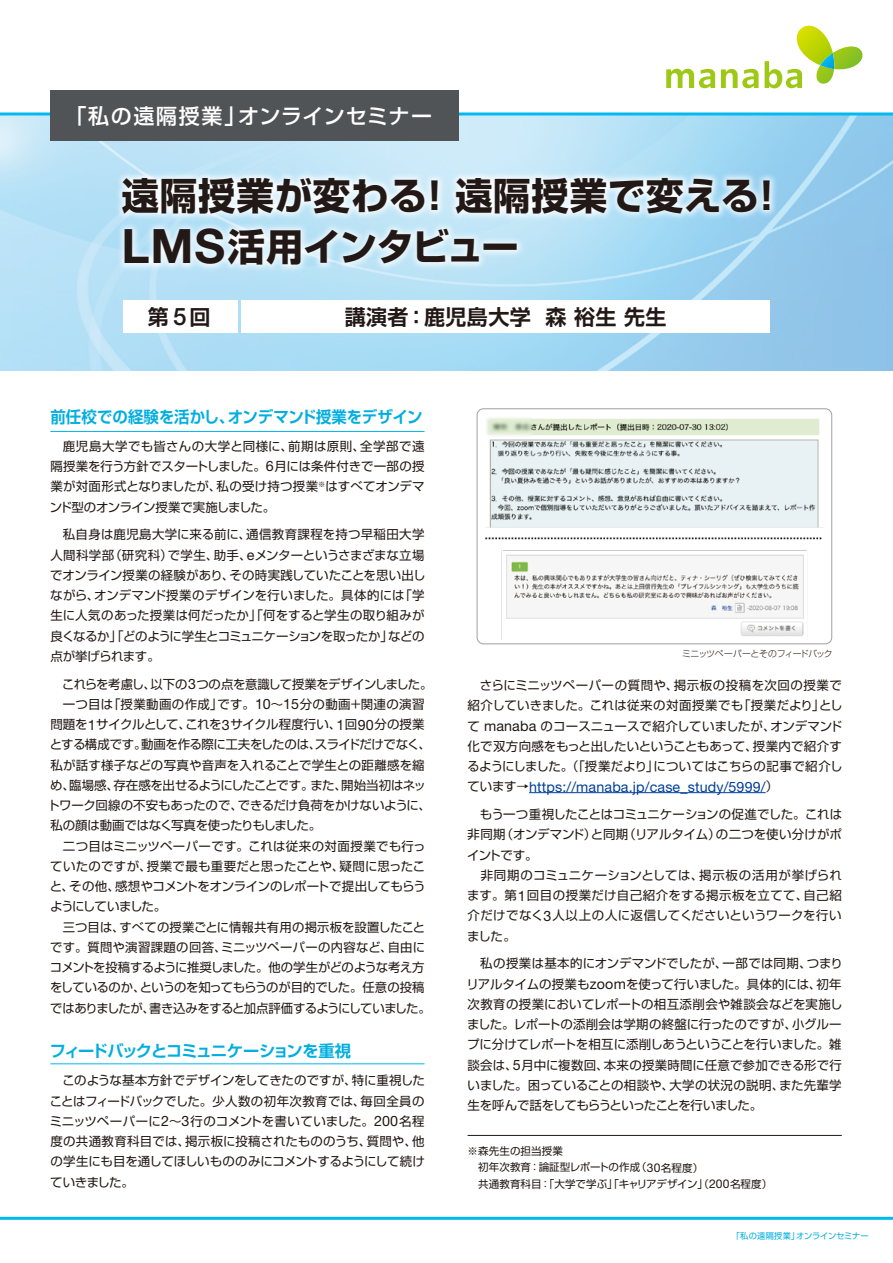
<style>
.page{position:relative;width:893px;height:1263px;background:#fff}
.page>*{position:absolute;margin:0;border:0;box-sizing:border-box;transform-origin:0 0}
.t1{font:700 37.5px/51px "Shin Go Pro";letter-spacing:.02em;color:#221815}
.t2{font:500 21px "Shin Go Pro";letter-spacing:.04em;color:#fff}
.t3{font:700 21px "Shin Go Pro De";letter-spacing:.02em;color:#221815}
.t4{font:700 16.2px "Shin Go Pro De";letter-spacing:-.015em;color:#00aee0;scale:.95 1}
.t5{font:700 16.2px "Shin Go Pro De";letter-spacing:-.075em;color:#00aee0}
.t6{font:14.25px "Helvetica Neue LT Std";letter-spacing:.01em;color:#003f98}
.t7{font:12.45px/20.2px "Shin Go Pro";letter-spacing:-.015em;color:#221815;text-align:justify}
.t8{font:12.45px/20.2px "Shin Go Pro";letter-spacing:.015em;color:#221815}
.t9{font:10.5px/16.5px "Shin Go Pro";letter-spacing:.01em;color:#221815}
.t10{font:300 8.7px "Shin Go Pro";letter-spacing:-.03em;color:#221815}
.t11{font:8.25px "Shin Go Pro";letter-spacing:-.02em;color:#00aee0}
.s1{font-family:"Helvetica Neue LT Std";font-size:47.4px}
.s2{font-family:"Helvetica Neue LT Std";font-weight:500;font-size:24.15px}
.s3{font-family:"Helvetica Neue LT Std";font-size:14.25px}
.s4{font-family:"Shin Go Pro";font-size:12.45px;color:#221815}
.s5{font-family:"Helvetica Neue LT Std";font-size:12.15px}
</style>
<div class="page">
<svg style="left:0;top:115px;width:893px;height:255px;background:#a5d5f1"></svg>
<hr style="left:0;top:112px;width:893px;height:3px;background:#00b9ef">
<img style="left:485px;top:417px;width:338px;height:222px">
<div style="left:477px;top:409px;width:355px;height:235px;border:1px solid #9fa0a0;border-radius:6px"></div>
<hr style="left:529px;top:792px;width:237px;height:1px;background:#003f98">
<hr style="left:50px;top:431px;width:375px;height:1px;background:#00b9ef">
<hr style="left:50px;top:1063px;width:375px;height:1px;background:#00b9ef">
<hr style="left:468px;top:1135px;width:374px;height:1px;background:#221815">
<div style="left:51px;top:90px;width:408px;height:51px;background:#515457"></div>
<img style="left:65px;top:120px;width:766px;height:210px">
<hr style="left:0;top:1217px;width:893px;height:3px;background:#00b9ef">
<svg style="left:666px;top:69px;width:49px;height:19px"></svg>
<svg style="left:721px;top:69px;width:38px;height:19px"></svg>
<svg style="left:765px;top:26px;width:98px;height:62px"></svg>
<div style="left:242px;top:300px;width:528px;height:32px;background:#fff"></div>
<div style="left:123px;top:300px;width:115px;height:32px;background:#fff"></div>
<h2 class="t2" style="left:66px;top:99px;width:368px">「私の遠隔授業」オンラインセミナー</h2>
<h1 class="t1" style="left:122px;top:166px;width:665px">遠隔授業が変わる！遠隔授業で変える！<br><span class="s1">LMS</span>活用インタビュー</h1>
<h2 class="t3" style="left:148px;top:299px;width:64px">第<span class="s2">5</span>回</h2>
<h2 class="t3" style="left:345px;top:299px;width:323px">講演者：鹿児島大学 森裕生先生</h2>
<h3 class="t4" style="left:50px;top:403px;width:393px">前任校での経験を活かし、オンデマンド授業をデザイン</h3>
<p class="t7" style="left:50px;top:434px;width:376px">　鹿児島大学でも皆さんの大学と同様に、前期は原則、全学部で遠隔授業を行う方針でスタートしました。<span class="s3">6</span>月には条件付きで一部の授業が対面形式となりましたが、私の受け持つ授業<sup>※</sup>はすべてオンデマンド型のオンライン授業で実施しました。</p>
<p class="t7" style="left:50px;top:523px;width:377px">　私自身は鹿児島大学に来る前に、通信教育課程を持つ早稲田大学人間科学部（研究科）で学生、助手、<span class="s3">e</span>メンターというさまざまな立場でオンライン授業の経験があり、その時実践していたことを思い出しながら、オンデマンド授業のデザインを行いました。具体的には「学生に人気のあった授業は何だったか」「何をすると学生の取り組みが良くなるか」「どのように学生とコミュニケーションを取ったか」などの点が挙げられます。</p>
<p class="t7" style="left:48px;top:672px;width:386px;text-align:left">　これらを考慮し、以下の<span class="s3">3</span>つの点を意識して授業をデザインしました。　一つ目は「授業動画の作成」です。<span class="s3">10</span>～<span class="s3">15</span>分の動画＋関連の演習問題を<span class="s3">1</span>サイクルとして、これを<span class="s3">3</span>サイクル程度行い、<span class="s3">1</span>回<span class="s3">90</span>分の授業とする構成です。動画を作る際に工夫をしたのは、スライドだけでなく、私が話す様子などの写真や音声を入れることで学生との距離感を縮め、臨場感、存在感を出せるようにしたことです。また、開始当初はネットワーク回線の不安もあったので、できるだけ負荷をかけないように、私の顔は動画ではなく写真を使ったりもしました。<br>　二つ目はミニッツペーパーです。これは従来の対面授業でも行っていたのですが、授業で最も重要だと思ったことや、疑問に思ったこと、その他、感想やコメントをオンラインのレポートで提出してもらうようにしていました。<br>　三つ目は、すべての授業ごとに情報共有用の掲示板を設置したことです。質問や演習課題の回答、ミニッツペーパーの内容など、自由にコメントを投稿するように推奨しました。他の学生がどのような考え方をしているのか、というのを知ってもらうのが目的でした。任意の投稿ではありましたが、書き込みをすると加点評価するようにしていました。</p>
<h3 class="t5" style="left:50px;top:1038px;width:303px">フィードバックとコミュニケーションを重視</h3>
<p class="t7" style="left:50px;top:1069px;width:377px">　このような基本方針でデザインをしてきたのですが、特に重視したことはフィードバックでした。少人数の初年次教育では、毎回全員のミニッツペーパーに<span class="s3">2</span>～<span class="s3">3</span>行のコメントを書いていました。<span class="s3">200</span>名程度の共通教育科目では、掲示板に投稿されたもののうち、質問や、他の学生にも目を通してほしいもののみにコメントするようにして続けていきました。</p>
<p class="t10" style="left:682px;top:646px;width:152px">ミニッツペーパーとそのフィードバック</p>
<p class="t7" style="left:467px;top:674px;width:377px">　さらにミニッツペーパーの質問や、掲示板の投稿を次回の授業で紹介していきました。これは従来の対面授業でも「授業だより」として <span class="s3">manaba</span> のコースニュースで紹介していましたが、オンデマンド化で双方向感をもっと出したいということもあって、授業内で紹介するようにしました。（「授業だより」についてはこちらの記事で紹介し</p>
<p class="t6" style="left:467px;top:778px;width:312px"><span class="s4">ています→</span>https://manaba.jp/case_study/5999/<span class="s4">）</span></p>
<p class="t8" style="left:467px;top:803px;width:376px">　もう一つ重視したことはコミュニケーションの促進でした。これは非同期（オンデマンド）と同期（リアルタイム）の二つを使い分けがポイントです。<br>　非同期のコミュニケーションとしては、掲示板の活用が挙げられます。第<span class="s3">1</span>回目の授業だけ自己紹介をする掲示板を立てて、自己紹介だけでなく<span class="s3">3</span>人以上の人に返信してくださいというワークを行いました。</p>
<p class="t7" style="left:466px;top:952px;width:378px">　私の授業は基本的にオンデマンドでしたが、一部では同期、つまりリアルタイムの授業も<span class="s3">zoom</span>を使って行いました。具体的には、初年次教育の授業においてレポートの相互添削会や雑談会などを実施しました。レポートの添削会は学期の終盤に行ったのですが、小グループに分けてレポートを相互に添削しあうということを行いました。雑談会は、<span class="s3">5</span>月中に複数回、本来の授業時間に任意で参加できる形で行いました。困っていることの相談や、大学の状況の説明、また先輩学生を呼んで話をしてもらうといったことを行いました。</p>
<p class="t9" style="left:468px;top:1141px;width:306px">※森先生の担当授業<br>　初年次教育：論証型レポートの作成（<span class="s5">30</span>名程度）<br>　共通教育科目：「大学で学ぶ」「キャリアデザイン」（<span class="s5">200</span>名程度）</p>
<p class="t11" style="left:732px;top:1229px;width:138px">「私の遠隔授業」オンラインセミナー</p>
</div>
